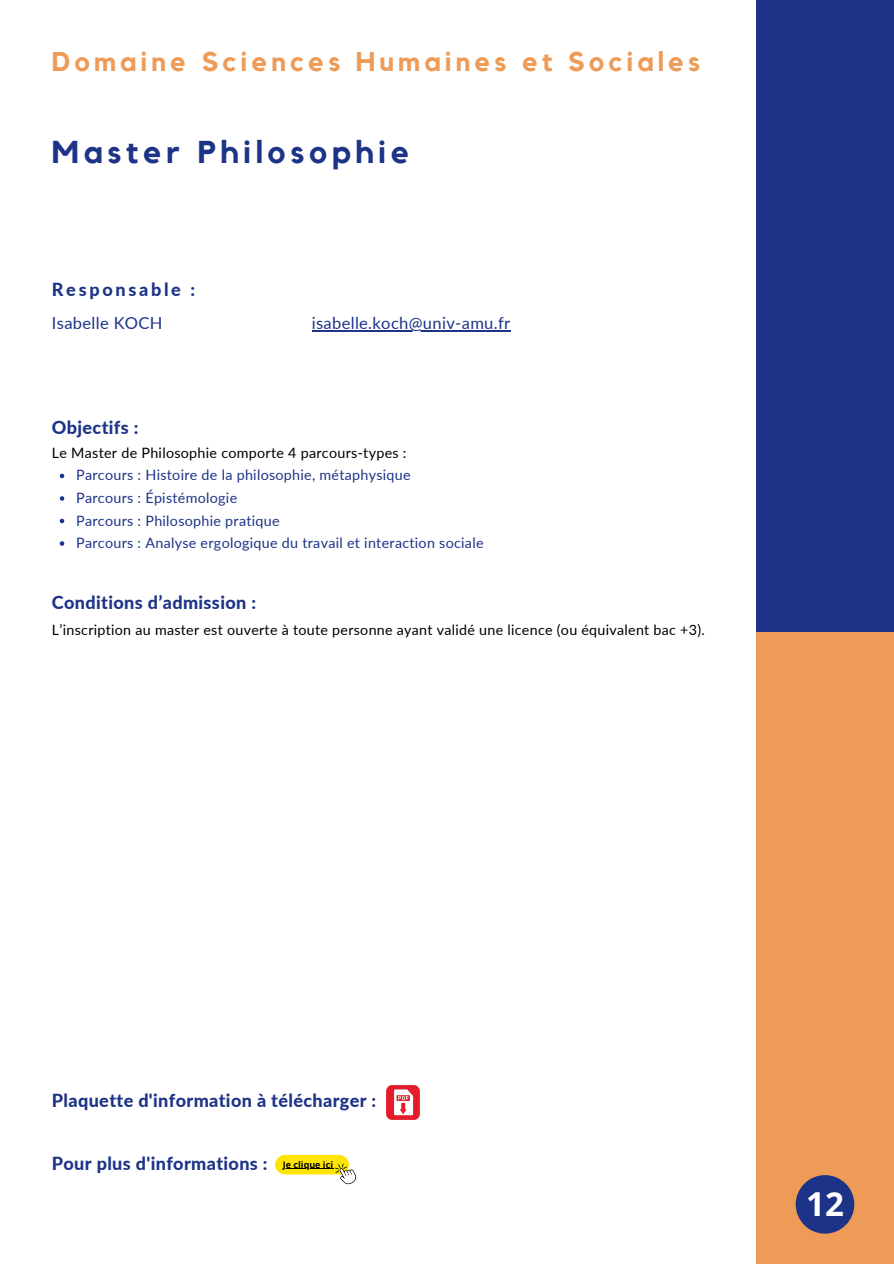
<style>
.page{position:relative;width:894px;height:1264px;background:#fff}
.page>*{position:absolute;margin:0;border:0;box-sizing:border-box;transform-origin:0 0}
.t1{font:700 33px "Open Sans";color:#fff}
.t2{font:700 31.5px "Kollektif";letter-spacing:.15em;color:#1d3387}
.t3{font:700 27px "Kollektif";letter-spacing:.15em;color:#ee9b57}
.t4{font:800 18px "Lato";letter-spacing:.02em;color:#1d3387}
.t5{font:800 18px "Lato";letter-spacing:.15em;color:#1d3387}
.t6{font:16.5px "Lato";letter-spacing:.02em;color:#1d3387}
.t7{font:14.25px "Lato";letter-spacing:.02em;color:#1d3387}
.t8{font:14.25px "Lato";letter-spacing:.02em;color:#000}
.t9{font:700 9px "Open Sans";color:#000}
</style>
<div class="page">
<div style="left:755px;top:626px;width:138px;height:637px;background:#ee9b57"></div>
<div style="left:795px;top:1175px;width:59px;height:58px;background:#1d3387;border-radius:50%"></div>
<div style="left:755px;top:0;width:138px;height:631px;background:#1d3387"></div>
<hr style="left:311px;top:330px;width:199px;height:1px;background:#1d3387">
<svg style="left:60px;top:473px;width:4px;height:5px"></svg>
<svg style="left:60px;top:496px;width:4px;height:4px"></svg>
<svg style="left:60px;top:518px;width:4px;height:5px"></svg>
<svg style="left:60px;top:541px;width:4px;height:5px"></svg>
<img style="left:386px;top:1085px;width:34px;height:34px">
<div style="left:275px;top:1154px;width:74px;height:20px;background:#ffe600;border-radius:10px"></div>
<svg style="left:335px;top:1163px;width:21px;height:21px"></svg>
<hr style="left:283px;top:1168px;width:50px;height:1px;background:#000">
<p class="t3" style="left:52px;top:50px;width:649px">Domaine Sciences Humaines et Sociales</p>
<p class="t2" style="left:52px;top:138px;width:359px">Master Philosophie</p>
<p class="t5" style="left:52px;top:278px;width:145px">Responsable :</p>
<p class="t6" style="left:52px;top:313px;width:112px">Isabelle KOCH</p>
<p class="t6" style="left:311px;top:313px;width:200px">isabelle.koch@univ-amu.fr</p>
<p class="t4" style="left:52px;top:416px;width:88px">Objectifs :</p>
<p class="t8" style="left:52px;top:444px;width:356px">Le Master de Philosophie comporte 4 parcours-types :</p>
<p class="t7" style="left:76px;top:466px;width:336px">Parcours : Histoire de la philosophie, métaphysique</p>
<p class="t7" style="left:76px;top:489px;width:162px">Parcours : Épistémologie</p>
<p class="t7" style="left:76px;top:511px;width:205px">Parcours : Philosophie pratique</p>
<p class="t7" style="left:76px;top:534px;width:409px">Parcours : Analyse ergologique du travail et interaction sociale</p>
<p class="t4" style="left:52px;top:591px;width:206px">Conditions d’admission :</p>
<p class="t8" style="left:52px;top:620px;width:654px">L’inscription au master est ouverte à toute personne ayant validé une licence (ou équivalent bac +3).</p>
<p class="t4" style="left:52px;top:1088px;width:326px">Plaquette d'information à télécharger :</p>
<p class="t4" style="left:52px;top:1152px;width:217px">Pour plus d'informations :</p>
<p class="t9" style="left:283px;top:1157px;width:52px">Je clique ici</p>
<p class="t1" style="left:806px;top:1180px;width:39px">12</p>
</div>
